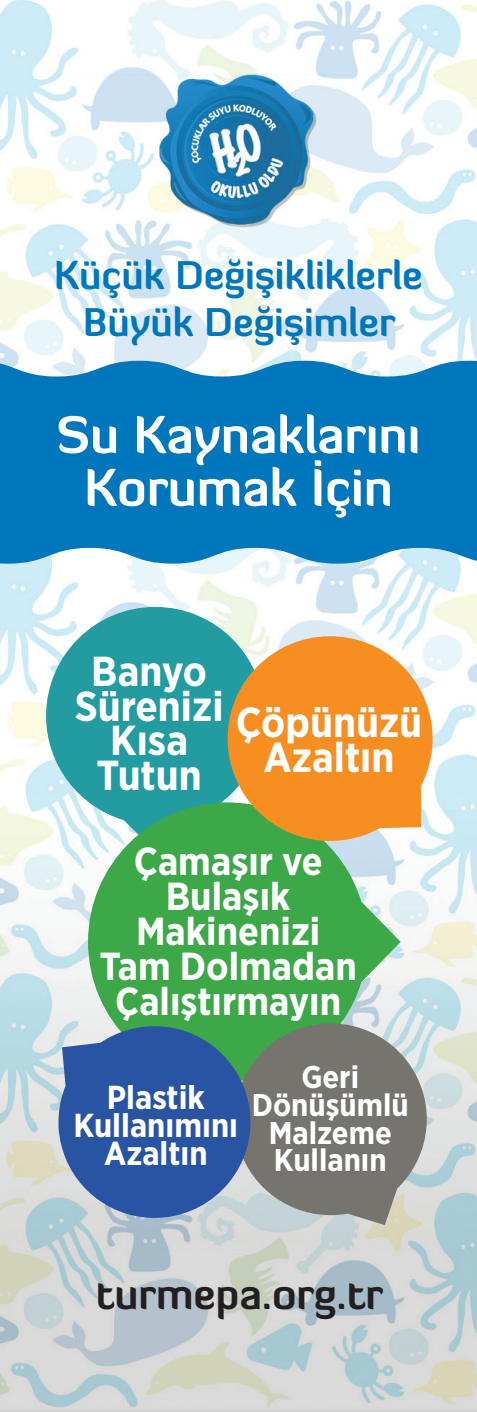
<style>
.page{position:relative;width:477px;height:1412px;background:#fff}
.page>*{position:absolute;margin:0;border:0;box-sizing:border-box;transform-origin:0 0}
.t1{font:700 51px/52.8px "Diavlo";color:#fff;text-align:center}
.t2{font:700 42px/34.8px "Gotham Narrow";color:#fff;text-align:center}
.t3{font:700 42px "Diavlo";color:#231f20}
.t4{font:700 39px/34.8px "Gotham Narrow";color:#fff;text-align:center}
.t5{font:700 39px/46.8px "Diavlo";color:#0077bd;text-align:center}
.t6{font:700 33.3px/27.6px "Gotham Narrow";color:#fff;text-align:center}
.t7{font:700 31.5px/27.6px "Gotham Narrow";color:#fff;text-align:center}
</style>
<div class="page">
<img style="left:0;top:0;width:476px;height:1412px">
<svg style="left:0;top:361px;width:476px;height:203px;background:#1281c1"></svg>
<svg style="left:46px;top:607px;width:218px;height:244px;background:#46acb0"></svg>
<svg style="left:88px;top:802px;width:312px;height:217px;background:#54b264"></svg>
<svg style="left:217px;top:626px;width:224px;height:223px;background:#daa556"></svg>
<svg style="left:221px;top:1010px;width:214px;height:215px;background:#868e85"></svg>
<svg style="left:50px;top:1019px;width:212px;height:211px;background:#5379a7"></svg>
<p class="t5" style="left:54px;top:251px;width:370px">Küçük Değişikliklerle<br>Büyük Değişimler</p>
<h1 class="t1" style="left:56px;top:407px;width:365px">Su Kaynaklarını<br>Korumak İçin</h1>
<p class="t2" style="left:75px;top:653px;width:150px">Banyo<br>Sürenizi<br>Kısa<br>Tutun</p>
<p class="t2" style="left:236px;top:704px;width:187px">Çöpünüzü<br>Azaltın</p>
<p class="t4" style="left:99px;top:843px;width:258px">Çamaşır ve<br>Bulaşık<br>Makinenizi<br>Tam Dolmadan<br>Çalıştırmayın</p>
<p class="t6" style="left:74px;top:1083px;width:166px">Plastik<br>Kullanımını<br>Azaltın</p>
<p class="t7" style="left:251px;top:1063px;width:158px">Geri<br>Dönüşümlü<br>Malzeme<br>Kullanın</p>
<p class="t3" style="left:96px;top:1267px;width:288px">turmepa.org.tr</p>
</div>
